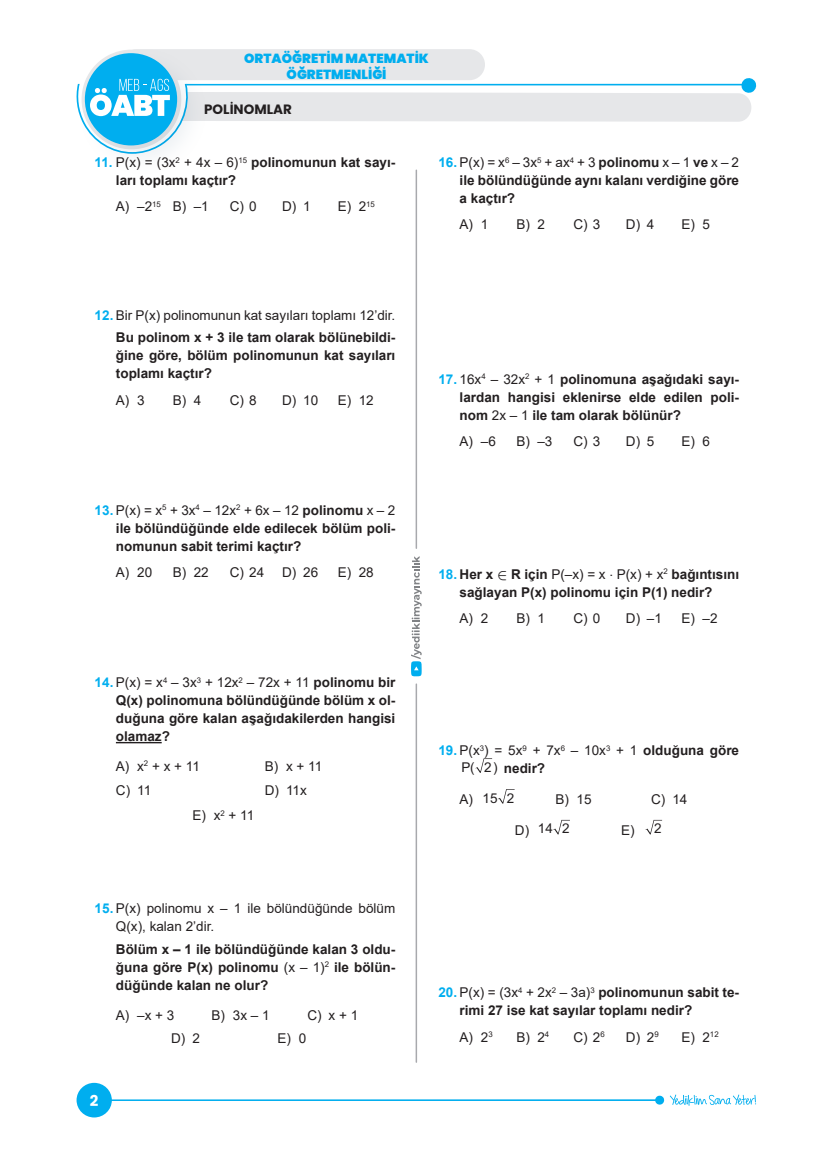
<style>
.page{position:relative;width:821px;height:1174px;background:#fff}
.page>*{position:absolute;margin:0;border:0;box-sizing:border-box;transform-origin:0 0}
.t1{font:700 15px "Poppins";color:#fff}
.soru_bold{font:700 13.5px/18px "Arial";color:#231f20;text-align:justify}
.şık_1_li{font:13.5px "Arial";color:#231f20}
.soru_layt{font:13.5px/18px "Arial";color:#231f20}
.soru_bold-2{font:13.5px "Arial";color:#231f20}
.şık_3_lü{font:13.5px "Arial";color:#231f20}
.şık_2_li{font:13.5px "Arial";letter-spacing:-.075em;color:#231f20}
.t2{font:700 13.5px "Poppins";color:#231f20}
.test_2_li_2_satır{font:13.5px "Arial";color:#231f20}
.test_3_lü_3_satır{font:13.5px "Arial";color:#231f20}
.t3{font:900 13.2px/15.6px "Poppins";color:#00aeef;text-align:center}
.s1{color:#00aeef}
.s2{font-weight:400}
.s3{font-weight:700;color:#00aeef}
.s4{font-weight:700}
</style>
<div class="page">
<div style="left:215px;top:49px;width:270px;height:28px;background:#e6e7e9"></div>
<img style="left:87px;top:49px;width:128px;height:107px">
<div style="left:85px;top:53px;width:92px;height:92px;background:#00aeef;border-radius:50%"></div>
<svg style="left:76px;top:77px;width:681px;height:77px"></svg>
<svg style="left:670px;top:1094px;width:86px;height:11px"></svg>
<svg style="left:111px;top:1095px;width:553px;height:10px"></svg>
<div style="left:77px;top:1082px;width:35px;height:35px;background:#00aeef;border-radius:50%"></div>
<svg style="left:411px;top:556px;width:10px;height:120px"></svg>
<hr style="left:415px;top:684px;width:2px;height:378px;background:#a8a9ad">
<hr style="left:415px;top:170px;width:2px;height:378px;background:#a8a9ad">
<hr style="left:116px;top:742px;width:46px;height:1px;background:#231f20">
<svg style="left:475px;top:758px;width:17px;height:15px"></svg>
<svg style="left:498px;top:789px;width:16px;height:14px"></svg>
<svg style="left:553px;top:820px;width:17px;height:14px"></svg>
<svg style="left:645px;top:820px;width:17px;height:14px"></svg>
<p class="t3" style="left:244px;top:51px;width:186px">ORTAÖĞRETİM MATEMATİK<br>ÖĞRETMENLİĞİ</p>
<p class="t2" style="left:204px;top:101px;width:89px">POLİNOMLAR</p>
<p class="soru_bold" style="left:116px;top:153px;width:281px;text-indent:-21px"><span class="s1">11.</span> <span class="s2">P(x) = (3x</span><sup>2</sup> <span class="s2">+ 4x – 6)</span><sup>15</sup> polinomunun kat sayı&shy;ları toplamı kaçtır?</p>
<p class="şık_1_li" style="left:116px;top:197px;width:94px">A) –2<sup>15</sup> B) –1</p>
<p class="şık_1_li" style="left:230px;top:197px;width:28px">C) 0</p>
<p class="şık_1_li" style="left:282px;top:197px;width:30px">D) 1</p>
<p class="şık_1_li" style="left:338px;top:197px;width:39px">E) 2<sup>15</sup></p>
<p class="soru_bold" style="left:459px;top:153px;width:281px;text-indent:-21px"><span class="s1">16.</span> <span class="s2">P(x) = x</span><sup>6</sup> <span class="s2">– 3x</span><sup>5</sup> <span class="s2">+ ax</span><sup>4</sup> <span class="s2">+ 3</span> polinomu <span class="s2">x – 1</span> ve <span class="s2">x – 2 </span>ile bölündüğünde aynı kalanı verdiğine göre a kaçtır?</p>
<p class="şık_1_li" style="left:459px;top:215px;width:30px">A) 1</p>
<p class="şık_1_li" style="left:516px;top:215px;width:30px">B) 2</p>
<p class="şık_1_li" style="left:573px;top:215px;width:29px">C) 3</p>
<p class="şık_1_li" style="left:626px;top:215px;width:30px">D) 4</p>
<p class="şık_1_li" style="left:681px;top:215px;width:30px">E) 5</p>
<p class="soru_layt" style="left:95px;top:306px;width:302px"><span class="s3">12.</span> Bir P(x) polinomunun kat sayıları toplamı 12’dir.</p>
<p class="soru_bold" style="left:116px;top:329px;width:281px">Bu polinom x + 3 ile tam olarak bölünebildi&shy;ğine göre, bölüm polinomunun kat sayıları toplamı kaçtır?</p>
<p class="şık_1_li" style="left:116px;top:391px;width:30px">A) 3</p>
<p class="şık_1_li" style="left:173px;top:391px;width:30px">B) 4</p>
<p class="şık_1_li" style="left:230px;top:391px;width:28px">C) 8</p>
<p class="şık_1_li" style="left:282px;top:391px;width:38px">D) 10</p>
<p class="şık_1_li" style="left:338px;top:391px;width:38px">E) 12</p>
<p class="soru_bold" style="left:116px;top:501px;width:281px;text-indent:-21px"><span class="s1">13.</span> <span class="s2">P(x) = x</span><sup>5</sup> <span class="s2">+ 3x</span><sup>4</sup> <span class="s2">– 12x</span><sup>2</sup> <span class="s2">+ 6x – 12</span> polinomu <span class="s2">x – 2 </span>ile bölündüğünde elde edilecek bölüm poli&shy;nomunun sabit terimi kaçtır?</p>
<p class="şık_1_li" style="left:116px;top:563px;width:38px">A) 20</p>
<p class="şık_1_li" style="left:173px;top:563px;width:38px">B) 22</p>
<p class="şık_1_li" style="left:230px;top:563px;width:36px">C) 24</p>
<p class="şık_1_li" style="left:282px;top:563px;width:38px">D) 26</p>
<p class="şık_1_li" style="left:338px;top:563px;width:38px">E) 28</p>
<p class="soru_bold" style="left:116px;top:673px;width:281px;text-indent:-21px"><span class="s1">14.</span> <span class="s2">P(x) = x</span><sup>4</sup> <span class="s2">– 3x</span><sup>3</sup> <span class="s2">+ 12x</span><sup>2</sup> <span class="s2">– 72x + 11</span> polinomu bir Q(x) polinomuna bölündüğünde bölüm x ol&shy;duğuna göre kalan aşağıdakilerden hangisi olamaz?</p>
<p class="şık_2_li" style="left:116px;top:756px;width:85px">A) x<sup>2</sup> + x + 11</p>
<p class="şık_2_li" style="left:265px;top:756px;width:59px">B) x + 11</p>
<p class="şık_2_li" style="left:116px;top:780px;width:37px">C) 11</p>
<p class="şık_2_li" style="left:265px;top:780px;width:44px">D) 11x</p>
<p class="test_3_lü_3_satır" style="left:192px;top:806px;width:63px">E) x<sup>2</sup> + 11</p>
<p class="soru_layt" style="left:116px;top:899px;width:281px;text-indent:-21px"><span class="s3">15.</span> P(x) polinomu x – 1 ile bölündüğünde bölüm<br>Q(x), kalan 2’dir.</p>
<p class="soru_bold" style="left:116px;top:940px;width:281px">Bölüm x – 1 ile bölündüğünde kalan 3 oldu&shy;ğuna göre P(x) polinomu <span class="s2">(x – 1)</span><sup>2</sup> ile bölün&shy;düğünde kalan ne olur?</p>
<p class="şık_3_lü" style="left:116px;top:1006px;width:60px">A) –x + 3</p>
<p class="şık_3_lü" style="left:212px;top:1006px;width:60px">B) 3x – 1</p>
<p class="şık_3_lü" style="left:307px;top:1006px;width:52px">C) x + 1</p>
<p class="test_2_li_2_satır" style="left:171px;top:1028px;width:30px">D) 2</p>
<p class="test_2_li_2_satır" style="left:277px;top:1028px;width:30px">E) 0</p>
<p class="t1" style="left:90px;top:1091px;width:10px">2</p>
<p class="soru_bold" style="left:459px;top:370px;width:281px;text-indent:-21px"><span class="s1">17.</span> <span class="s2">16x</span><sup>4</sup> <span class="s2">– 32x</span><sup>2</sup> <span class="s2">+ 1</span> polinomuna aşağıdaki sayı&shy;lardan hangisi eklenirse elde edilen poli&shy;nom <span class="s2">2x – 1</span> ile tam olarak bölünür?</p>
<p class="şık_1_li" style="left:459px;top:432px;width:38px">A) –6</p>
<p class="şık_1_li" style="left:516px;top:432px;width:38px">B) –3</p>
<p class="şık_1_li" style="left:573px;top:432px;width:29px">C) 3</p>
<p class="şık_1_li" style="left:626px;top:432px;width:30px">D) 5</p>
<p class="şık_1_li" style="left:681px;top:432px;width:30px">E) 6</p>
<p class="soru_bold" style="left:459px;top:565px;width:281px;text-indent:51px">R için <span class="s2">P(–x) = x </span><sup>.</sup> <span class="s2">P(x) + x</span><sup>2</sup> bağıntısını sağlayan P(x) polinomu için P(1) nedir?</p>
<p class="şık_1_li" style="left:459px;top:609px;width:30px">A) 2</p>
<p class="şık_1_li" style="left:516px;top:609px;width:30px">B) 1</p>
<p class="şık_1_li" style="left:573px;top:609px;width:29px">C) 0</p>
<p class="şık_1_li" style="left:626px;top:609px;width:38px">D) –1</p>
<p class="şık_1_li" style="left:681px;top:609px;width:38px">E) –2</p>
<p class="soru_bold" style="left:438px;top:565px;width:56px"><span class="s1">18.</span> Her x</p>
<p class="soru_bold-2" style="left:438px;top:741px;width:302px"><span class="s3">19.</span> P(x<sup>3</sup>) = 5x<sup>9</sup> + 7x<sup>6</sup> – 10x<sup>3</sup> + 1 <span class="s4">olduğuna göre</span></p>
<p class="soru_layt" style="left:461px;top:758px;width:37px">P( 2)</p>
<p class="soru_bold" style="left:504px;top:759px;width:43px">nedir?</p>
<p class="şık_3_lü" style="left:459px;top:790px;width:15px">A)</p>
<p class="soru_layt" style="left:482px;top:788px;width:33px">15 2</p>
<p class="şık_3_lü" style="left:555px;top:790px;width:38px">B) 15</p>
<p class="şık_3_lü" style="left:651px;top:790px;width:38px">C) 14</p>
<p class="test_2_li_2_satır" style="left:515px;top:821px;width:16px">D)</p>
<p class="soru_layt" style="left:538px;top:819px;width:33px">14 2</p>
<p class="test_2_li_2_satır" style="left:621px;top:821px;width:15px">E)</p>
<p class="soru_layt" style="left:654px;top:819px;width:9px">2</p>
<p class="soru_bold" style="left:459px;top:983px;width:281px;text-indent:-21px"><span class="s1">20.</span> <span class="s2">P(x) = (3x</span><sup>4</sup> <span class="s2">+ 2x</span><sup>2</sup> <span class="s2">– 3a)</span><sup>3</sup> polinomunun sabit te&shy;rimi 27 ise kat sayılar toplamı nedir?</p>
<p class="şık_1_li" style="left:459px;top:1027px;width:35px">A) 2<sup>3</sup></p>
<p class="şık_1_li" style="left:516px;top:1027px;width:34px">B) 2<sup>4</sup></p>
<p class="şık_1_li" style="left:573px;top:1027px;width:33px">C) 2<sup>6</sup></p>
<p class="şık_1_li" style="left:626px;top:1027px;width:34px">D) 2<sup>9</sup></p>
<p class="şık_1_li" style="left:681px;top:1027px;width:39px">E) 2<sup>12</sup></p>
</div>
